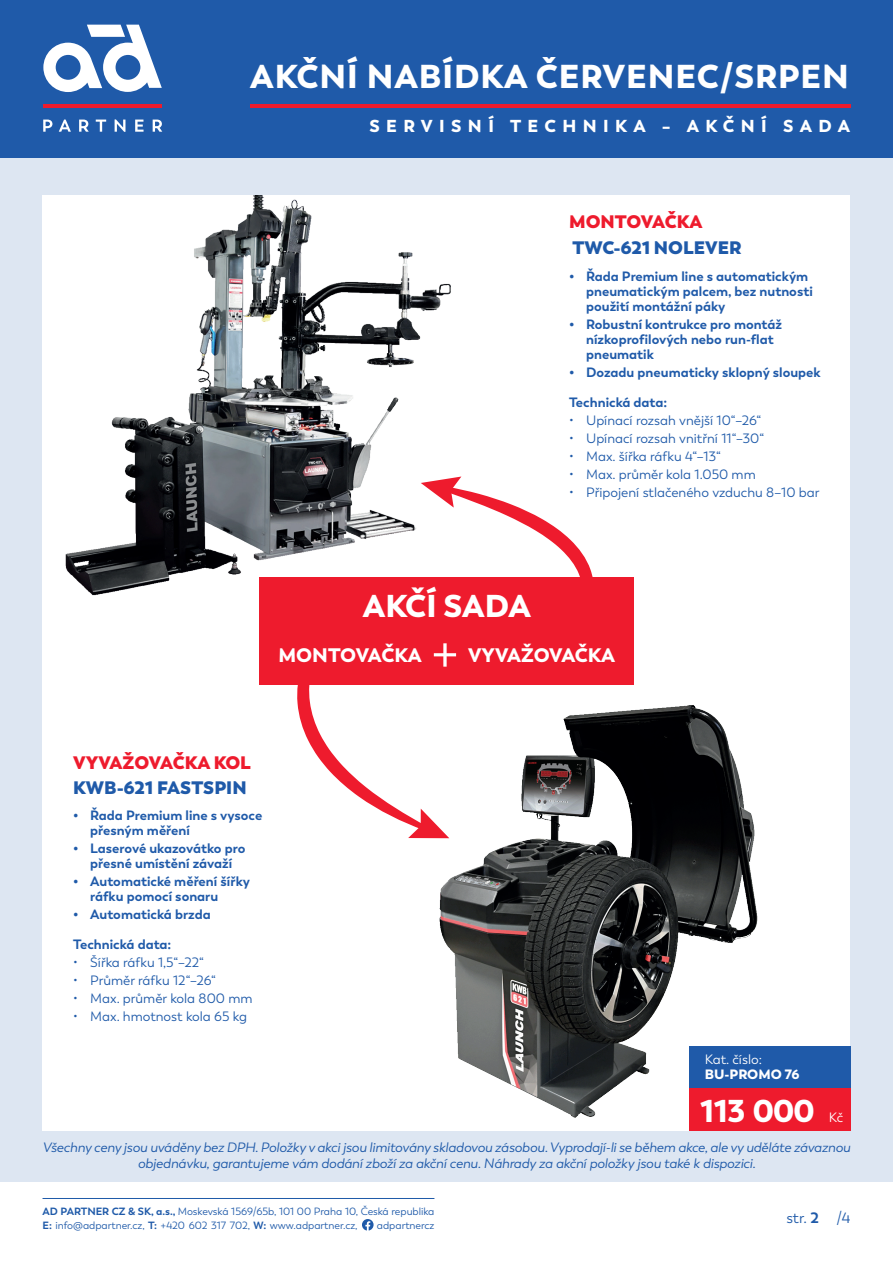
<style>
.page{position:relative;width:893px;height:1263px;background:#fff}
.page>*{position:absolute;margin:0;border:0;box-sizing:border-box;transform-origin:0 0}
.t1{font:54px "Trenda";color:#fff}
.t2{font:900 33px "Trenda";letter-spacing:.025em;color:#fff}
.t3{font:900 31.5px "Trenda";letter-spacing:-.005em;color:#fff}
.t4{font:900 19.5px "Trenda";color:#fff}
.t5{font:800 18px "Trenda";color:#1f5aa9}
.t6{font:800 18px "Trenda";color:#ee1b2d}
.t7{font:900 17.25px "Trenda";letter-spacing:.37em;color:#fff}
.t8{font:15px "Trenda";color:#1f5aa9}
.t9{font:700 13.5px/15px "Trenda";color:#1f5aa9}
.t10{font:13.5px "Trenda";color:#1f5aa9}
.t11{font:italic 13.5px/16.2px "Trenda";letter-spacing:-.01em;color:#1f5aa9;text-align:center;scale:1.04 1}
.t12{font:13.5px "Trenda";color:#fff}
.t13{font:900 13.5px "Trenda";color:#fff}
.t14{font:10.5px/13.5px "Trenda";color:#1f5aa9}
.s1{font-weight:700}
.s2{font-weight:700;color:#fff}
</style>
<div class="page">
<div style="left:0;top:157px;width:893px;height:1025px;background:#dde6f2"></div>
<hr style="left:43px;top:1198px;width:391px;height:1px;background:#1f5aa9">
<svg style="left:362px;top:1219px;width:12px;height:11px"></svg>
<div style="left:43px;top:196px;width:807px;height:935px;background:#fff"></div>
<img style="left:412px;top:705px;width:346px;height:413px">
<img style="left:65px;top:196px;width:386px;height:400px">
<svg style="left:296px;top:476px;width:298px;height:362px"></svg>
<div style="left:259px;top:578px;width:375px;height:107px;background:#ee1b2d"></div>
<div style="left:689px;top:1046px;width:161px;height:43px;background:#1f5aa9"></div>
<div style="left:689px;top:1089px;width:161px;height:42px;background:#ee1b2d"></div>
<div style="left:0;top:0;width:893px;height:157px;background:#1f5aa9"></div>
<hr style="left:43px;top:104px;width:119px;height:3px;background:#ee1b2d">
<svg style="left:43px;top:25px;width:119px;height:67px"></svg>
<svg style="left:43px;top:120px;width:9px;height:12px"></svg>
<svg style="left:58px;top:120px;width:13px;height:12px"></svg>
<svg style="left:79px;top:120px;width:10px;height:12px"></svg>
<svg style="left:95px;top:120px;width:11px;height:12px"></svg>
<svg style="left:114px;top:119px;width:11px;height:13px"></svg>
<svg style="left:135px;top:120px;width:9px;height:12px"></svg>
<svg style="left:152px;top:120px;width:10px;height:12px"></svg>
<hr style="left:250px;top:104px;width:600px;height:3px;background:#ee1b2d">
<h2 class="t2" style="left:250px;top:55px;width:600px">AKČNÍ NABÍDKA ČERVENEC/SRPEN</h2>
<p class="t7" style="left:369px;top:114px;width:482px">SERVISNÍ TECHNIKA – AKČNÍ SADA</p>
<h3 class="t3" style="left:363px;top:586px;width:170px">AKČÍ SADA</h3>
<h3 class="t6" style="left:569px;top:210px;width:135px">MONTOVAČKA</h3>
<h3 class="t5" style="left:572px;top:236px;width:171px">TWC-621 NOLEVER</h3>
<p class="t9" style="left:586px;top:269px;width:228px;text-indent:-17px">• Řada Premium line s automatickým pneumatickým palcem, bez nutnosti použití montážní páky</p>
<p class="t9" style="left:586px;top:317px;width:198px;text-indent:-17px">• Robustní kontrukce pro montáž nízkoprofilových nebo run-flat pneumatik</p>
<p class="t9" style="left:569px;top:365px;width:253px">• Dozadu pneumaticky sklopný sloupek</p>
<p class="t9" style="left:569px;top:395px;width:100px">Technická data:</p>
<p class="t10" style="left:569px;top:413px;width:194px">• Upínací rozsah vnější 10“–26“</p>
<p class="t10" style="left:569px;top:431px;width:197px">• Upínací rozsah vnitřní 11“–30“</p>
<p class="t10" style="left:569px;top:449px;width:153px">• Max. šířka ráfku 4“–13“</p>
<p class="t10" style="left:569px;top:467px;width:188px">• Max. průměr kola 1.050 mm</p>
<p class="t10" style="left:569px;top:485px;width:252px">• Připojení stlačeného vzduchu 8–10 bar</p>
<h3 class="t4" style="left:278px;top:642px;width:145px">MONTOVAČKA</h3>
<h1 class="t1" style="left:430px;top:621px;width:32px">+</h1>
<h3 class="t4" style="left:468px;top:642px;width:149px">VYVAŽOVAČKA</h3>
<h3 class="t6" style="left:73px;top:751px;width:179px">VYVAŽOVAČKA KOL</h3>
<h3 class="t5" style="left:73px;top:776px;width:175px">KWB-621 FASTSPIN</h3>
<p class="t9" style="left:90px;top:807px;width:174px;text-indent:-17px">• Řada Premium line s vysoce přesným měření</p>
<p class="t9" style="left:73px;top:840px;width:174px;text-align:center">• Laserové ukazovátko pro přesné umístění závaží</p>
<p class="t9" style="left:90px;top:873px;width:161px;text-indent:-17px">• Automatické měření šířky ráfku pomocí sonaru</p>
<p class="t9" style="left:73px;top:906px;width:139px">• Automatická brzda</p>
<p class="t9" style="left:73px;top:936px;width:100px">Technická data:</p>
<p class="t10" style="left:73px;top:954px;width:132px">• Šířka ráfku 1,5“–22“</p>
<p class="t10" style="left:73px;top:972px;width:144px">• Průměr ráfku 12“–26“</p>
<p class="t10" style="left:73px;top:990px;width:181px">• Max. průměr kola 800 mm</p>
<p class="t10" style="left:73px;top:1008px;width:175px">• Max. hmotnost kola 65 kg</p>
<p class="t12" style="left:705px;top:1052px;width:59px">Kat. číslo:</p>
<p class="t13" style="left:705px;top:1066px;width:96px">BU-PROMO 76</p>
<h3 class="t3" style="left:700px;top:1090px;width:116px">113 000</h3>
<p class="t12" style="left:829px;top:1109px;width:16px">Kč</p>
<p class="t11" style="left:43px;top:1139px;width:778px">Všechny ceny jsou uváděny bez DPH. Položky v akci jsou limitovány skladovou zásobou. Vyprodají-li se během akce, ale vy uděláte závaznou objednávku, garantujeme vám dodání zboží za akční cenu. Náhrady za akční položky jsou také k dispozici.</p>
<p class="t14" style="left:43px;top:1205px;width:393px"><span class="s1">AD PARTNER CZ &amp; SK, a.s.,</span> Moskevská 1569/65b, 101 00 Praha 10, Česká republika<br><span class="s1">E:</span> info@adpartner.cz, <span class="s1">T:</span> +420 602 317 702, <span class="s1">W:</span> www.adpartner.cz, <span class="s2">F:</span> adpartnercz</p>
<p class="t8" style="left:786px;top:1209px;width:66px">str. <span class="s1">2</span> /4</p>
</div>
